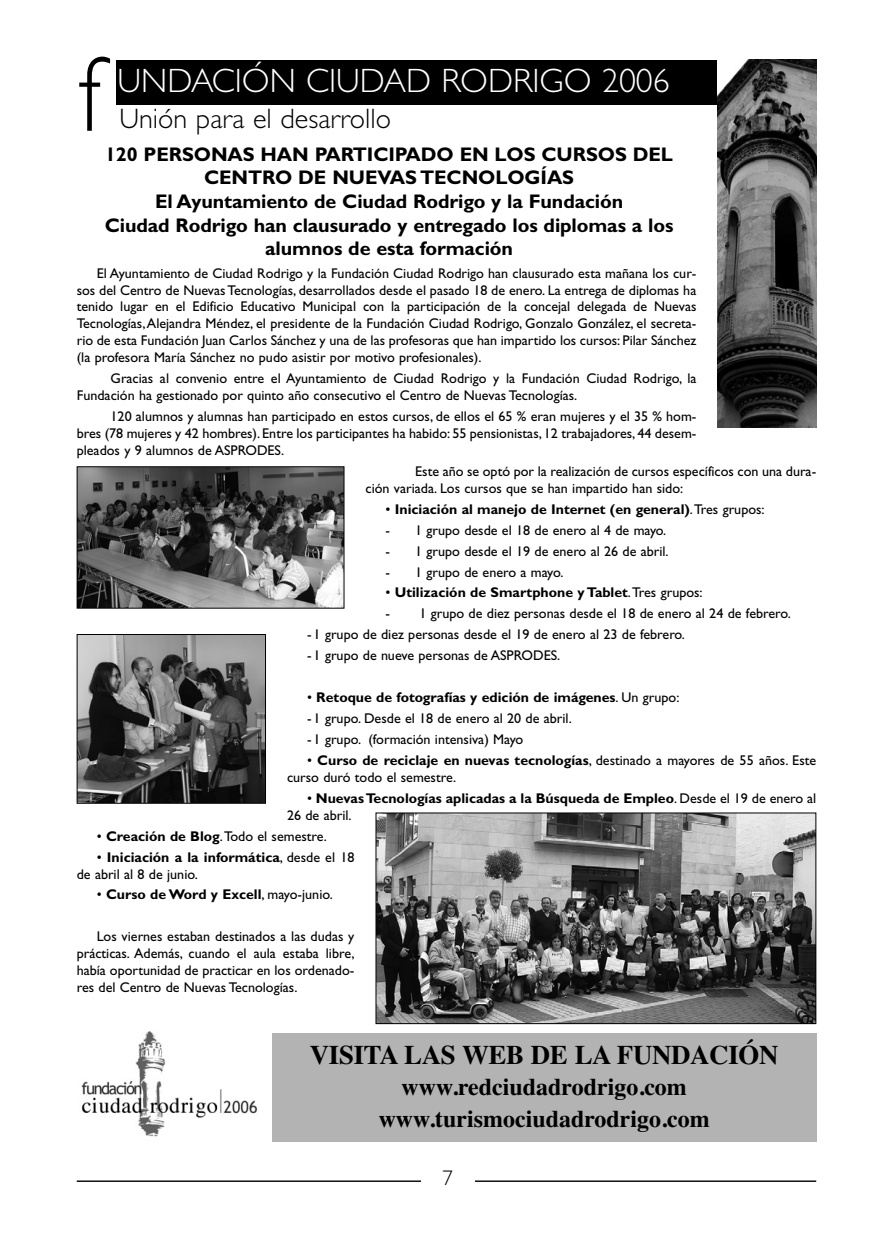
<style>
.page{position:relative;width:893px;height:1240px;background:#fff}
.page>*{position:absolute;margin:0;border:0;box-sizing:border-box;transform-origin:0 0}
.t1{font:300 107.4px "Gill Sans Std";color:#000;scale:.89 1}
.t2{font:300 33.9px "Gill Sans Std";color:#fff}
.t3{font:300 28.2px "Gill Sans Std";color:#000}
.t4{font:700 26.7px "Times";letter-spacing:-.01em;color:#000}
.t5{font:700 24px/30.9px "Times";color:#000;text-align:center}
.t6{font:300 21.3px "Gill Sans Std";color:#000}
.t7{font:700 19.8px/23.7px "Gill Sans Std";letter-spacing:-.005em;color:#000;text-align:center}
.t8{font:14.1px/16.8px "Gill Sans Std";color:#000}
.t9{font:700 14.1px/16.8px "Gill Sans Std";color:#000}
.s1{font-weight:400}
.s2{font-weight:700}
</style>
<div class="page">
<hr style="left:77px;top:1180px;width:739px;height:1px;background:#000">
<div style="left:421px;top:1163px;width:54px;height:34px;background:#fff"></div>
<div style="left:116px;top:60px;width:701px;height:45px;background:#000"></div>
<img style="left:718px;top:59px;width:99px;height:369px">
<img style="left:378px;top:814px;width:436px;height:207px">
<div style="left:376px;top:812px;width:440px;height:211px;border:1px solid #000"></div>
<img style="left:79px;top:636px;width:185px;height:165px">
<div style="left:77px;top:634px;width:189px;height:169px;border:1px solid #000"></div>
<img style="left:79px;top:468px;width:263px;height:138px">
<div style="left:77px;top:466px;width:267px;height:142px;border:1px solid #000"></div>
<div style="left:272px;top:1032px;width:544px;height:109px;background:#b3b3b3"></div>
<img style="left:81px;top:1031px;width:176px;height:106px">
<h1 class="t1" style="left:78px;top:31px;width:27px">f</h1>
<h2 class="t2" style="left:118px;top:60px;width:554px">UNDACIÓN CIUDAD RODRIGO 2006</h2>
<h3 class="t3" style="left:119px;top:101px;width:273px">Unión para el desarrollo</h3>
<h3 class="t7" style="left:105px;top:144px;width:570px">120 PERSONAS HAN PARTICIPADO EN LOS CURSOS DEL CENTRO DE NUEVAS TECNOLOGÍAS<br>El Ayuntamiento de Ciudad Rodrigo y la Fundación<br>Ciudad Rodrigo han clausurado y entregado los diplomas a los alumnos de esta formación</h3>
<p class="t8" style="left:77px;top:266px;width:621px;text-align:justify;text-indent:20px">El Ayuntamiento de Ciudad Rodrigo y la Fundación Ciudad Rodrigo han clausurado esta mañana los cur&shy;sos del Centro de Nuevas Tecnologías, desarrollados desde el pasado 18 de enero. La entrega de diplomas ha tenido lugar en el Edificio Educativo Municipal con la participación de la concejal delegada de Nuevas Tecnologías, Alejandra Méndez, el presidente de la Fundación Ciudad Rodrigo, Gonzalo González, el secreta&shy;rio de esta Fundación Juan Carlos Sánchez y una de las profesoras que han impartido los cursos: Pilar Sánchez (la profesora María Sánchez no pudo asistir por motivo profesionales).</p>
<p class="t8" style="left:77px;top:371px;width:621px;text-indent:34px">Gracias al convenio entre el Ayuntamiento de Ciudad Rodrigo y la Fundación Ciudad Rodrigo, la<br>Fundación ha gestionado por quinto año consecutivo el Centro de Nuevas Tecnologías.</p>
<p class="t8" style="left:77px;top:409px;width:621px;text-align:justify;text-indent:34px">120 alumnos y alumnas han participado en estos cursos, de ellos el 65 % eran mujeres y el 35 % hom&shy;bres (78 mujeres y 42 hombres). Entre los participantes ha habido: 55 pensionistas, 12 trabajadores, 44 desem&shy;pleados y 9 alumnos de ASPRODES.</p>
<p class="t8" style="left:366px;top:464px;width:452px;text-indent:50px">Este año se optó por la realización de cursos específicos con una dura&shy;ción variada. Los cursos que se han impartido han sido:</p>
<p class="t9" style="left:385px;top:502px;width:381px"><span class="s1">•</span> Iniciación al manejo de Internet (en general)<span class="s1">. Tres grupos:</span></p>
<p class="t8" style="left:385px;top:523px;width:282px">- 1 grupo desde el 18 de enero al 4 de mayo.</p>
<p class="t8" style="left:385px;top:544px;width:285px">- 1 grupo desde el 19 de enero al 26 de abril.</p>
<p class="t8" style="left:385px;top:565px;width:179px">- 1 grupo de enero a mayo.</p>
<p class="t9" style="left:385px;top:585px;width:319px"><span class="s1">•</span> Utilización de Smartphone y Tablet<span class="s1">. Tres grupos:</span></p>
<p class="t8" style="left:385px;top:606px;width:407px">- 1 grupo de diez personas desde el 18 de enero al 24 de febrero.</p>
<p class="t8" style="left:307px;top:627px;width:380px">- 1 grupo de diez personas desde el 19 de enero al 23 de febrero.</p>
<p class="t8" style="left:307px;top:648px;width:255px">- 1 grupo de nueve personas de ASPRODES.</p>
<p class="t9" style="left:307px;top:690px;width:374px"><span class="s1">•</span> Retoque de fotografías y edición de imágenes<span class="s1">. Un grupo:</span></p>
<p class="t8" style="left:307px;top:711px;width:266px">- 1 grupo. Desde el 18 de enero al 20 de abril.</p>
<p class="t8" style="left:307px;top:732px;width:218px">- 1 grupo. (formación intensiva) Mayo</p>
<p class="t8" style="left:287px;top:753px;width:531px;text-indent:20px">• <span class="s2">Curso de reciclaje en nuevas tecnologías</span>, destinado a mayores de 55 años. Este curso duró todo el semestre.</p>
<p class="t9" style="left:287px;top:791px;width:531px;text-indent:20px"><span class="s1">•</span> Nuevas Tecnologías aplicadas a la Búsqueda de Empleo<span class="s1">. Desde el 19 de enero al<br>26 de abril.</span></p>
<p class="t8" style="left:97px;top:828px;width:232px">• <span class="s2">Creación de Blog</span>. Todo el semestre.</p>
<p class="t8" style="left:77px;top:849px;width:279px;text-indent:20px">• <span class="s2">Iniciación a la informática</span>, desde el 18 de abril al 8 de junio.</p>
<p class="t9" style="left:97px;top:887px;width:238px"><span class="s1">•</span> Curso de Word y Excell<span class="s1">, mayo-junio.</span></p>
<p class="t8" style="left:77px;top:929px;width:279px;text-align:justify;text-indent:20px">Los viernes estaban destinados a las dudas y prácticas. Además, cuando el aula estaba libre, había oportunidad de practicar en los ordenado&shy;res del Centro de Nuevas Tecnologías.</p>
<h3 class="t4" style="left:310px;top:1045px;width:470px">VISITA LAS WEB DE LA FUNDACIÓN</h3>
<h3 class="t5" style="left:379px;top:1073px;width:333px">www.redciudadrodrigo.com www.turismociudadrodrigo.com</h3>
<h3 class="t6" style="left:443px;top:1164px;width:12px">7</h3>
</div>
